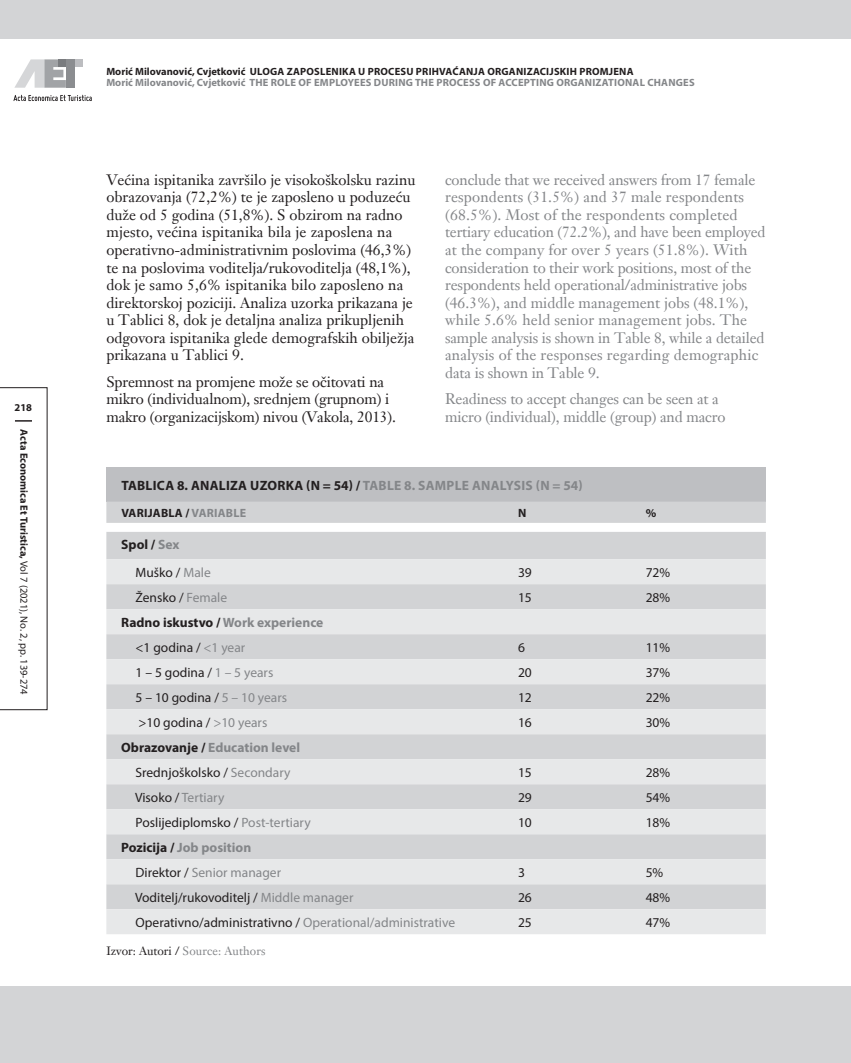
<style>
.page{position:relative;width:851px;height:1063px;background:#fff}
.page>*{position:absolute;margin:0;border:0;box-sizing:border-box;transform-origin:0 0}
.t1{font:15px/17.5px "Janson HR";color:#231f20}
.t2{font:15px/17.5px "Janson HR";letter-spacing:-.01em;color:#848689}
.t3{font:13.5px "Myriad Pro";color:#231f20}
.t4{font:700 13.5px "Myriad Pro";letter-spacing:.005em;color:#231f20}
.t5{font:700 13.5px "Myriad Pro";color:#848689}
.t6{font:13.5px "Myriad Pro";color:#848689}
.t7{font:12px "Janson HR";letter-spacing:.01em;color:#848689}
.t8{font:700 12px "Myriad Pro";letter-spacing:.02em;color:#231f20}
.t9{font:700 10.5px "Myriad Pro";letter-spacing:.02em;color:#848689}
.t10{font:700 10.5px "Myriad Pro";letter-spacing:.02em;color:#231f20}
.t11{font:10.5px "Myriad Pro";color:#231f20}
.s1{font-weight:700}
.s2{color:#848689}
.s3{color:#231f20}
</style>
<div class="page">
<div style="left:0;top:0;width:850px;height:38px;background:#d3d4d6"></div>
<div style="left:0;top:986px;width:850px;height:77px;background:#d3d4d6"></div>
<svg style="left:0;top:387px;width:47px;height:323px"></svg>
<svg style="left:14px;top:59px;width:52px;height:29px"></svg>
<div style="left:66px;top:59px;width:9px;height:29px;background:#8b8d90"></div>
<div style="left:58px;top:59px;width:8px;height:8px;background:#7a7c7f"></div>
<div style="left:75px;top:59px;width:7px;height:8px;background:#bcbdc0"></div>
<svg style="left:14px;top:95px;width:78px;height:6px"></svg>
<div style="left:106px;top:468px;width:659px;height:34px;background:#bebfc2"></div>
<div style="left:106px;top:502px;width:659px;height:21px;background:#d2d3d5"></div>
<div style="left:106px;top:532px;width:659px;height:27px;background:#d2d3d5"></div>
<svg style="left:106px;top:559px;width:659px;height:375px;background:#dddedf"></svg>
<p class="t10" style="left:15px;top:401px;width:19px">218</p>
<p class="t11" style="left:31px;top:429px;width:267px;rotate:90deg"><span class="s1">Acta Economica Et Turistica,</span> Vol 7 (2021), No. 2, pp. 139-274</p>
<p class="t10" style="left:106px;top:64px;width:528px">Morić Milovanović, Cvjetković ULOGA ZAPOSLENIKA U PROCESU PRIHVAĆANJA ORGANIZACIJSKIH PROMJENA</p>
<p class="t9" style="left:106px;top:76px;width:589px">Morić Milovanović, Cvjetković THE ROLE OF EMPLOYEES DURING THE PROCESS OF ACCEPTING ORGANIZATIONAL CHANGES</p>
<p class="t1" style="left:106px;top:171px;width:310px">Većina ispitanika završilo je visokoškolsku razinu obrazovanja (72,2%) te je zaposleno u poduzeću duže od 5 godina (51,8%). S obzirom na radno mjesto, većina ispitanika bila je zaposlena na operativno-administrativnim poslovima (46,3%) te na poslovima voditelja/rukovoditelja (48,1%), dok je samo 5,6% ispitanika bilo zaposleno na direktorskoj poziciji. Analiza uzorka prikazana je u Tablici 8, dok je detaljna analiza prikupljenih odgovora ispitanika glede demografskih obilježja prikazana u Tablici 9.</p>
<p class="t1" style="left:106px;top:373px;width:291px">Spremnost na promjene može se očitovati na mikro (individualnom), srednjem (grupnom) i makro (organizacijskom) nivou (Vakola, 2013).</p>
<p class="t2" style="left:445px;top:171px;width:322px">conclude that we received answers from 17 female respondents (31.5%) and 37 male respondents (68.5%). Most of the respondents completed tertiary education (72.2%), and have been employed at the company for over 5 years (51.8%). With consideration to their work positions, most of the respondents held operational/administrative jobs (46.3%), and middle management jobs (48.1%), while 5.6% held senior management jobs. The sample analysis is shown in Table 8, while a detailed analysis of the responses regarding demographic data is shown in Table 9.</p>
<p class="t2" style="left:445px;top:390px;width:282px">Readiness to accept changes can be seen at a micro (individual), middle (group) and macro</p>
<p class="t4" style="left:121px;top:476px;width:463px">TABLICA 8. ANALIZA UZORKA (N = 54) / <span class="s2">TABLE 8. SAMPLE ANALYSIS (N = 54)</span></p>
<p class="t8" style="left:121px;top:505px;width:126px">VARIJABLA / <span class="s2">VARIABLE</span></p>
<p class="t8" style="left:518px;top:505px;width:10px">N</p>
<p class="t8" style="left:645px;top:505px;width:12px">%</p>
<p class="t4" style="left:121px;top:536px;width:60px">Spol / <span class="s2">Sex</span></p>
<p class="t3" style="left:135px;top:564px;width:77px">Muško / <span class="s2">Male</span></p>
<p class="t3" style="left:518px;top:564px;width:15px">39</p>
<p class="t3" style="left:645px;top:564px;width:26px">72%</p>
<p class="t3" style="left:135px;top:589px;width:93px">Žensko / <span class="s2">Female</span></p>
<p class="t3" style="left:518px;top:589px;width:15px">15</p>
<p class="t3" style="left:645px;top:589px;width:26px">28%</p>
<p class="t4" style="left:121px;top:613px;width:204px">Radno iskustvo / <span class="s2">Work experience</span></p>
<p class="t3" style="left:135px;top:639px;width:111px">&lt;1 godina / <span class="s2">&lt;1 year</span></p>
<p class="t3" style="left:518px;top:639px;width:8px">6</p>
<p class="t3" style="left:645px;top:639px;width:26px">11%</p>
<p class="t3" style="left:135px;top:664px;width:139px">1 – 5 godina / <span class="s2">1 – 5 years</span></p>
<p class="t3" style="left:518px;top:664px;width:15px">20</p>
<p class="t3" style="left:645px;top:664px;width:26px">37%</p>
<p class="t3" style="left:135px;top:689px;width:153px">5 – 10 godina / <span class="s2">5 – 10 years</span></p>
<p class="t3" style="left:518px;top:689px;width:15px">12</p>
<p class="t3" style="left:645px;top:689px;width:26px">22%</p>
<p class="t3" style="left:138px;top:714px;width:130px">&gt;10 godina / <span class="s2">&gt;10 years</span></p>
<p class="t3" style="left:518px;top:714px;width:15px">16</p>
<p class="t3" style="left:645px;top:714px;width:26px">30%</p>
<p class="t5" style="left:121px;top:738px;width:180px"><span class="s3">Obrazovanje /</span> Education level</p>
<p class="t3" style="left:135px;top:764px;width:156px">Srednjoškolsko / <span class="s2">Secondary</span></p>
<p class="t3" style="left:518px;top:764px;width:15px">15</p>
<p class="t3" style="left:645px;top:764px;width:26px">28%</p>
<p class="t6" style="left:135px;top:789px;width:91px"><span class="s3">Visoko /</span> Tertiary</p>
<p class="t3" style="left:518px;top:789px;width:15px">29</p>
<p class="t3" style="left:645px;top:789px;width:26px">54%</p>
<p class="t3" style="left:135px;top:814px;width:177px">Poslijediplomsko / <span class="s2">Post-tertiary</span></p>
<p class="t3" style="left:518px;top:814px;width:15px">10</p>
<p class="t3" style="left:645px;top:814px;width:26px">18%</p>
<p class="t5" style="left:121px;top:838px;width:131px"><span class="s3">Pozicija /</span> Job position</p>
<p class="t6" style="left:135px;top:864px;width:147px"><span class="s3">Direktor /</span> Senior manager</p>
<p class="t3" style="left:518px;top:864px;width:8px">3</p>
<p class="t3" style="left:645px;top:864px;width:19px">5%</p>
<p class="t3" style="left:135px;top:889px;width:220px">Voditelj/rukovoditelj / <span class="s2">Middle manager</span></p>
<p class="t3" style="left:518px;top:889px;width:15px">26</p>
<p class="t3" style="left:645px;top:889px;width:26px">48%</p>
<p class="t3" style="left:135px;top:914px;width:321px">Operativno/administrativno / <span class="s2">Operational/administrative</span></p>
<p class="t3" style="left:518px;top:914px;width:15px">25</p>
<p class="t3" style="left:645px;top:914px;width:26px">47%</p>
<p class="t7" style="left:106px;top:943px;width:161px"><span class="s3">Izvor: Autori /</span> Source: Authors</p>
</div>
